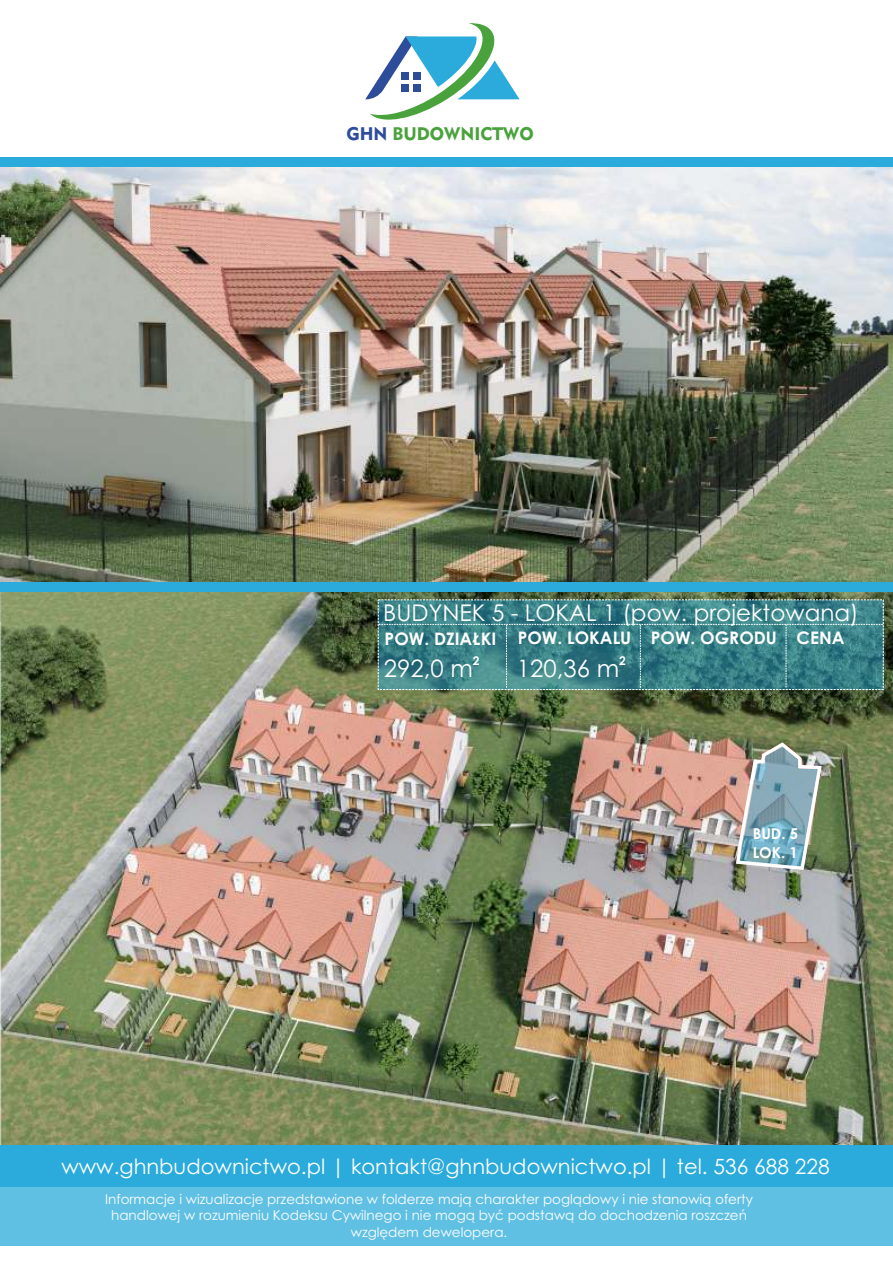
<style>
.page{position:relative;width:893px;height:1263px;background:#fff}
.page>*{position:absolute;margin:0;border:0;box-sizing:border-box;transform-origin:0 0}
.t1{font:24px "Century Gothic";color:#fefefe}
.t2{font:23.1px "Century Gothic";color:#fefefe}
.t3{font:21px "Century Gothic";color:#fefefe}
.t4{font:18px "Geometric 415 BT Black A";color:#4aa23c}
.t5{font:700 17.25px "Century Gothic";color:#fefefe}
.t6{font:700 15px/18.1px "Century Gothic";color:#fefefe}
.t7{font:13.5px/16px "Century Gothic";color:#fefefe;text-align:center}
.t8{font:700 12px "Century Gothic";color:#fefefe}
.s1{color:#2d4d9a}
</style>
<div class="page">
<img style="left:0;top:166px;width:893px;height:456px">
<img style="left:1px;top:592px;width:892px;height:553px">
<svg style="left:365px;top:23px;width:155px;height:97px"></svg>
<div style="left:0;top:157px;width:892px;height:9px;background:#2babdb"></div>
<div style="left:0;top:583px;width:893px;height:9px;background:#2babdb"></div>
<div style="left:378px;top:600px;width:505px;height:89px;background:#2babdb;opacity:.5"></div>
<div style="left:378px;top:599px;width:506px;height:91px;border:1px dashed #fefefe"></div>
<svg style="left:379px;top:624px;width:505px;height:64px;background:#3a8087"></svg>
<div style="left:0;top:1187px;width:893px;height:58px;background:#60c0e4"></div>
<div style="left:0;top:1145px;width:893px;height:42px;background:#2babdb"></div>
<img style="left:734px;top:740px;width:89px;height:132px">
<h3 class="t4" style="left:346px;top:126px;width:189px"><span class="s1">GHN</span> BUDOWNICTWO</h3>
<h2 class="t2" style="left:383px;top:603px;width:477px">BUDYNEK 5 - LOKAL 1 (pow. projektowana)</h2>
<p class="t5" style="left:385px;top:631px;width:461px">POW. DZIAŁKI POW. LOKALU POW. OGRODU CENA</p>
<p class="t8" style="left:473px;top:656px;width:8px">2</p>
<h1 class="t1" style="left:384px;top:659px;width:90px">292,0 m</h1>
<p class="t8" style="left:619px;top:656px;width:8px">2</p>
<h1 class="t1" style="left:517px;top:659px;width:104px">120,36 m</h1>
<p class="t6" style="left:753px;top:826px;width:47px">BUD. 5<br>LOK. 1</p>
<h3 class="t3" style="left:61px;top:1158px;width:770px">www.ghnbudownictwo.pl | kontakt@ghnbudownictwo.pl | tel. 536 688 228</h3>
<p class="t7" style="left:105px;top:1193px;width:649px">Informacje i wizualizacje przedstawione w folderze mają charakter poglądowy i nie stanowią oferty handlowej w rozumieniu Kodeksu Cywilnego i nie mogą być podstawą do dochodzenia roszczeń względem dewelopera.</p>
</div>
